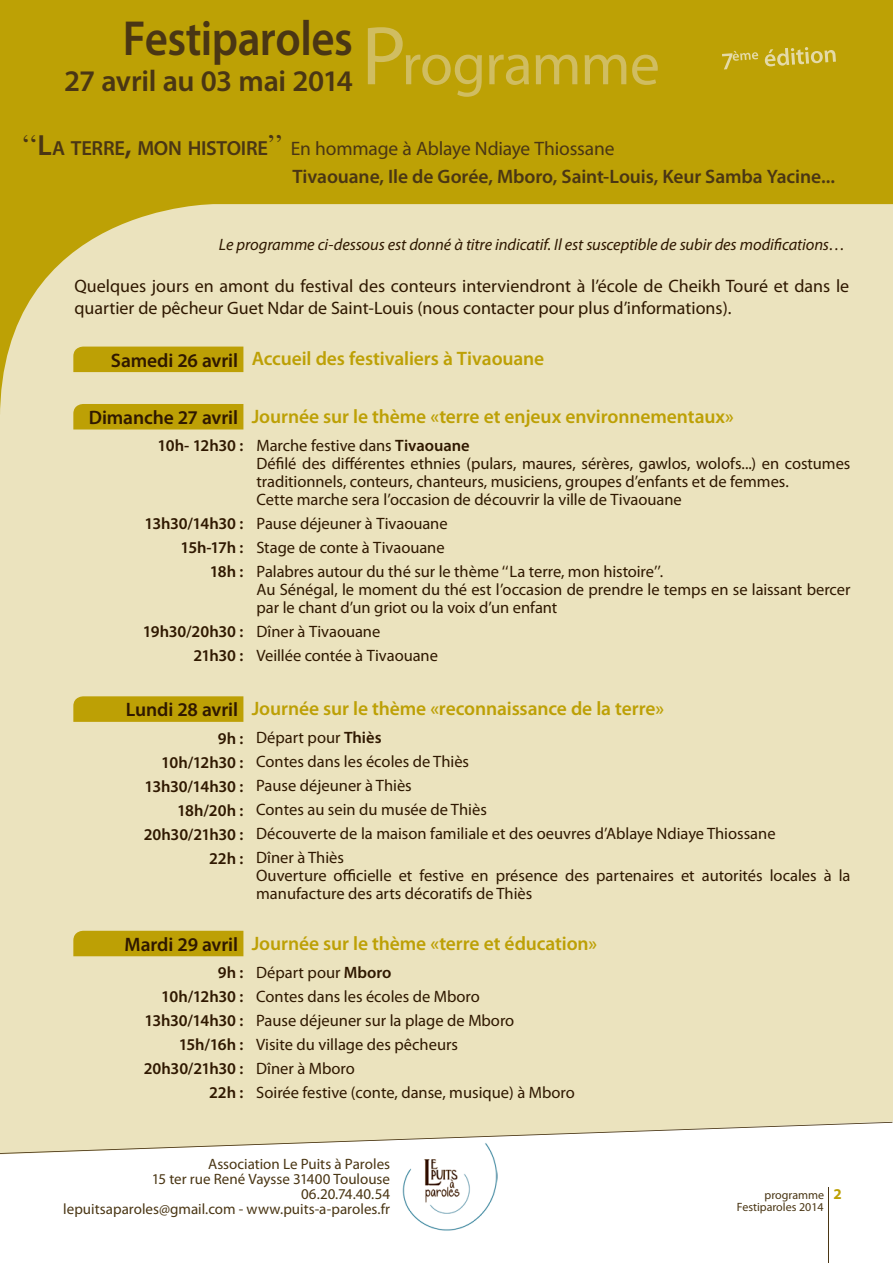
<style>
.page{position:relative;width:893px;height:1263px;background:#fff}
.page>*{position:absolute;margin:0;border:0;box-sizing:border-box;transform-origin:0 0}
.t1{font:60px "Myriad Pro";letter-spacing:-.02em;color:#d0bd61}
.t2{font:600 49.5px "Myriad Pro";letter-spacing:-.015em;color:#4a3614;scale:.91 1}
.t3{font:600 30px "Myriad Pro";letter-spacing:-.015em;color:#4a3614}
.t4{font:600 19.5px "Myriad Pro";letter-spacing:-.005em;color:#bda005}
.t5{font:600 19.5px "Myriad Pro";letter-spacing:-.005em;color:#4a3614}
.t6{font:19.5px "Myriad Pro";letter-spacing:-.01em;color:#4a3614}
.t7{font:600 19.5px "Myriad Pro";letter-spacing:-.005em;color:#2f1800}
.t8{font:18px/21.6px "Myriad Pro";color:#2f1800}
.t9{font:16.5px/18px "Myriad Pro";color:#2f1800}
.t10{font:600 16.5px "Myriad Pro";letter-spacing:-.01em;color:#2f1800}
.t11{font:italic 16.5px "Myriad Pro";letter-spacing:-.005em;color:#2f1800}
.t12{font:15px "Myriad Pro";color:#4a3614}
.t13{font:12px "Myriad Pro";color:#4a3614}
.s1{font-size:84px}
.s2{font-family:"Times";font-size:29.25px}
.s3{font-weight:600;font-size:29.25px}
.s4{font-weight:600;font-size:20.4px}
.s5{font-weight:600}
.s6{font-weight:700;font-size:15px;color:#bda105}
</style>
<div class="page">
<div style="left:0;top:0;width:893px;height:204px;background:#bda105"></div>
<svg style="left:722px;top:47px;width:114px;height:22px"></svg>
<div style="left:0;top:204px;width:893px;height:917px;background:#ebe3be"></div>
<div style="left:73px;top:931px;width:170px;height:25px;background:#bda005"></div>
<svg style="left:73px;top:696px;width:170px;height:26px"></svg>
<div style="left:73px;top:404px;width:170px;height:25px;background:#bda005"></div>
<div style="left:73px;top:347px;width:170px;height:25px;background:#bda005"></div>
<svg style="left:0;top:1121px;width:893px;height:67px"></svg>
<img style="left:402px;top:1154px;width:95px;height:77px">
<hr style="left:828px;top:1188px;width:1px;height:75px;background:#4a3614">
<svg style="left:0;top:1122px;width:893px;height:32px"></svg>
<p class="t2" style="left:123px;top:7px;width:254px">Festiparoles</p>
<p class="t3" style="left:64px;top:62px;width:290px">27 avril au 03 mai 2014</p>
<p class="t1" style="left:361px;top:27px;width:300px"><span class="s1">P</span>rogramme</p>
<p class="t6" style="left:21px;top:136px;width:595px"><span class="s2">‘‘</span><span class="s3">L</span><span class="s4">A TERRE</span><span class="s3">,</span> <span class="s4">MON HISTOIRE</span><span class="s2">’’</span> En hommage à Ablaye Ndiaye Thiossane</p>
<p class="t5" style="left:292px;top:164px;width:544px">Tivaouane, Ile de Gorée, Mboro, Saint-Louis, Keur Samba Yacine...</p>
<p class="t11" style="left:219px;top:234px;width:628px">Le programme ci-dessous est donné à titre indicatif. Il est susceptible de subir des modifications…</p>
<p class="t8" style="left:74px;top:275px;width:776px">Quelques jours en amont du festival des conteurs interviendront à l’école de Cheikh Touré et dans le quartier de pêcheur Guet Ndar de Saint-Louis (nous contacter pour plus d’informations).</p>
<p class="t7" style="left:111px;top:348px;width:129px">Samedi 26 avril</p>
<p class="t4" style="left:252px;top:346px;width:294px">Accueil des festivaliers à Tivaouane</p>
<p class="t7" style="left:89px;top:405px;width:151px">Dimanche 27 avril</p>
<p class="t4" style="left:252px;top:404px;width:484px">Journée sur le thème «terre et enjeux environnementaux»</p>
<p class="t10" style="left:158px;top:435px;width:87px">10h- 12h30 :</p>
<p class="t10" style="left:145px;top:513px;width:100px">13h30/14h30 :</p>
<p class="t10" style="left:180px;top:537px;width:64px">15h-17h :</p>
<p class="t10" style="left:210px;top:561px;width:35px">18h :</p>
<p class="t10" style="left:143px;top:621px;width:102px">19h30/20h30 :</p>
<p class="t10" style="left:193px;top:645px;width:52px">21h30 :</p>
<p class="t9" style="left:257px;top:437px;width:215px">Marche festive dans <span class="s5">Tivaouane</span></p>
<p class="t9" style="left:257px;top:455px;width:595px">Défilé des différentes ethnies (pulars, maures, sérères, gawlos, wolofs...) en costumes traditionnels, conteurs, chanteurs, musiciens, groupes d’enfants et de femmes.</p>
<p class="t9" style="left:257px;top:491px;width:427px">Cette marche sera l’occasion de découvrir la ville de Tivaouane</p>
<p class="t9" style="left:257px;top:515px;width:193px">Pause déjeuner à Tivaouane</p>
<p class="t9" style="left:257px;top:539px;width:190px">Stage de conte à Tivaouane</p>
<p class="t9" style="left:257px;top:563px;width:408px">Palabres autour du thé sur le thème ‘‘La terre, mon histoire’’.</p>
<p class="t9" style="left:257px;top:581px;width:595px">Au Sénégal, le moment du thé est l’occasion de prendre le temps en se laissant bercer par le chant d’un griot ou la voix d’un enfant</p>
<p class="t9" style="left:257px;top:623px;width:125px">Dîner à Tivaouane</p>
<p class="t9" style="left:257px;top:647px;width:183px">Veillée contée à Tivaouane</p>
<p class="t7" style="left:126px;top:697px;width:114px">Lundi 28 avril</p>
<p class="t4" style="left:252px;top:696px;width:414px">Journée sur le thème «reconnaissance de la terre»</p>
<p class="t10" style="left:218px;top:728px;width:27px">9h :</p>
<p class="t10" style="left:161px;top:752px;width:84px">10h/12h30 :</p>
<p class="t10" style="left:145px;top:776px;width:100px">13h30/14h30 :</p>
<p class="t10" style="left:177px;top:800px;width:68px">18h/20h :</p>
<p class="t10" style="left:144px;top:824px;width:101px">20h30/21h30 :</p>
<p class="t10" style="left:209px;top:848px;width:36px">22h :</p>
<p class="t9" style="left:256px;top:729px;width:127px">Départ pour <span class="s5">Thiès</span></p>
<p class="t9" style="left:256px;top:753px;width:214px">Contes dans les écoles de Thiès</p>
<p class="t9" style="left:256px;top:777px;width:157px">Pause déjeuner à Thiès</p>
<p class="t9" style="left:256px;top:801px;width:232px">Contes au sein du musée de Thiès</p>
<p class="t9" style="left:256px;top:825px;width:521px">Découverte de la maison familiale et des oeuvres d’Ablaye Ndiaye Thiossane</p>
<p class="t9" style="left:256px;top:849px;width:89px">Dîner à Thiès</p>
<p class="t9" style="left:256px;top:867px;width:596px">Ouverture officielle et festive en présence des partenaires et autorités locales à la manufacture des arts décoratifs de Thiès</p>
<p class="t7" style="left:125px;top:932px;width:115px">Mardi 29 avril</p>
<p class="t4" style="left:252px;top:931px;width:347px">Journée sur le thème «terre et éducation»</p>
<p class="t10" style="left:218px;top:962px;width:27px">9h :</p>
<p class="t10" style="left:161px;top:986px;width:84px">10h/12h30 :</p>
<p class="t10" style="left:145px;top:1010px;width:100px">13h30/14h30 :</p>
<p class="t10" style="left:179px;top:1034px;width:66px">15h/16h :</p>
<p class="t10" style="left:144px;top:1058px;width:101px">20h30/21h30 :</p>
<p class="t10" style="left:209px;top:1082px;width:36px">22h :</p>
<p class="t9" style="left:256px;top:963px;width:137px">Départ pour <span class="s5">Mboro</span></p>
<p class="t9" style="left:256px;top:987px;width:225px">Contes dans les écoles de Mboro</p>
<p class="t9" style="left:256px;top:1011px;width:260px">Pause déjeuner sur la plage de Mboro</p>
<p class="t9" style="left:256px;top:1035px;width:203px">Visite du village des pêcheurs</p>
<p class="t9" style="left:256px;top:1059px;width:100px">Dîner à Mboro</p>
<p class="t9" style="left:256px;top:1083px;width:320px">Soirée festive (conte, danse, musique) à Mboro</p>
<p class="t12" style="left:208px;top:1154px;width:184px">Association Le Puits à Paroles</p>
<p class="t12" style="left:152px;top:1169px;width:240px">15 ter rue René Vaysse 31400 Toulouse</p>
<p class="t12" style="left:301px;top:1184px;width:91px">06.20.74.40.54</p>
<p class="t12" style="left:63px;top:1199px;width:328px">lepuitsaparoles@gmail.com - www.puits-a-paroles.fr</p>
<p class="t13" style="left:765px;top:1188px;width:79px">programme <span class="s6">2</span></p>
<p class="t13" style="left:737px;top:1200px;width:88px">Festiparoles 2014</p>
</div>
